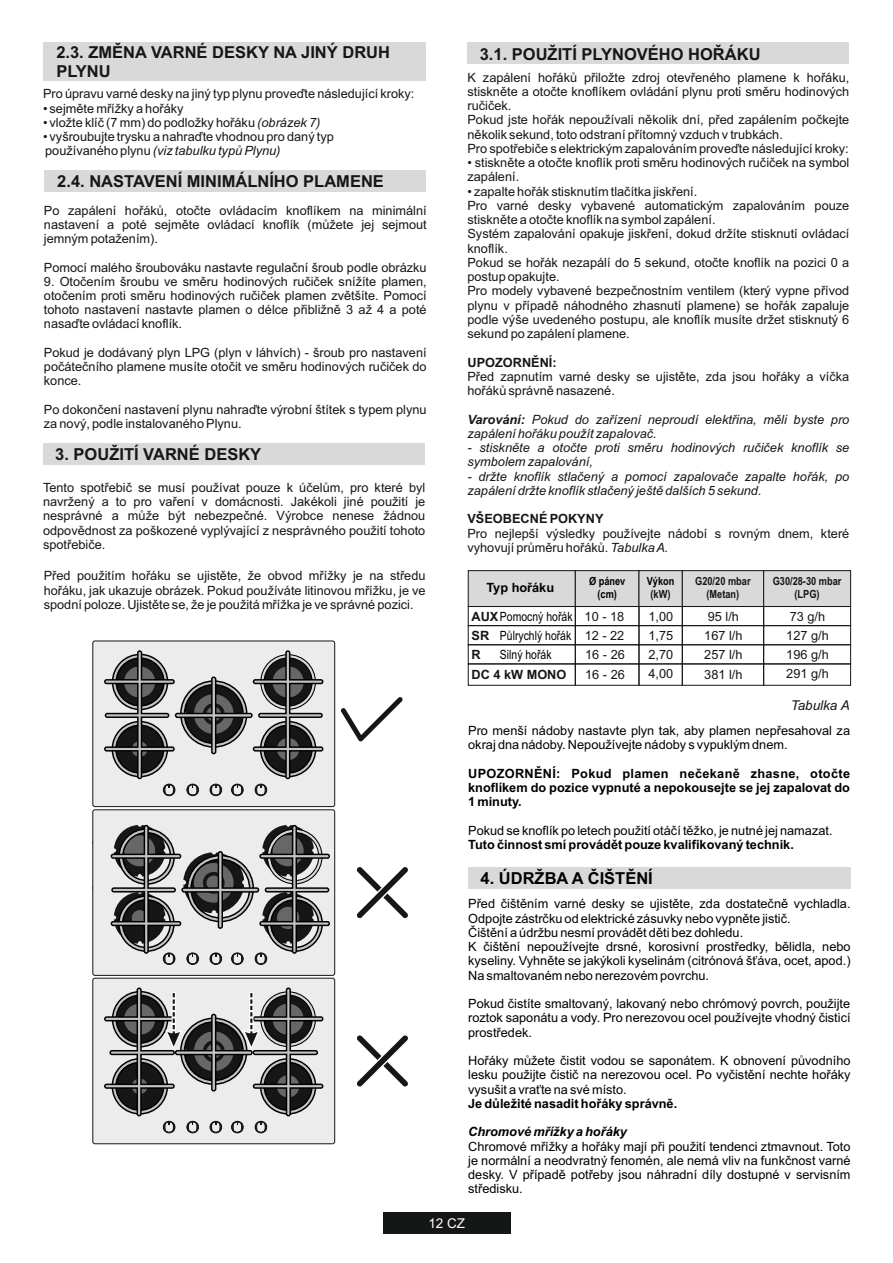
<style>
.page{position:relative;width:893px;height:1263px;background:#fff}
.page>*{position:absolute;margin:0;border:0;box-sizing:border-box;transform-origin:0 0}
.t1{font:700 16.5px/18.5px "Arial";color:#151616}
.t2{font:700 16.5px "Arial";color:#000}
.t3{font:italic 13.5px "Arial";color:#151616}
.t4{font:13.5px "Arial";color:#fff}
.t5{font:12.75px/14.2px "Arial";color:#151616}
.t6{font:12.75px/14.2px "Arial";color:#000;text-align:justify}
.t7{font:italic 12.75px/14.2px "Arial";color:#151616}
.t8{font:700 12.75px/14.2px "Arial";color:#000;text-align:justify}
.t9{font:12.75px/19.2px "Arial Narrow";color:#000}
.t10{font:700 12.75px/19.6px "Arial";color:#151616}
.t11{font:italic 700 12.75px "Arial";color:#000}
.t12{font:700 11.25px/12.9px "Arial Narrow";color:#151616;text-align:center}
.t13{font:700 11.25px/12.9px "Arial Narrow";color:#000;text-align:center}
.s1{font-style:italic}
.s2{font-weight:700}
.s3{font-family:"Arial";font-weight:700;color:#151616}
</style>
<div class="page">
<div style="left:575px;top:606px;width:64px;height:20px;border:1px solid #151616"></div>
<div style="left:468px;top:625px;width:108px;height:20px;border:1px solid #151616"></div>
<div style="left:575px;top:625px;width:64px;height:20px;border:1px solid #151616"></div>
<div style="left:468px;top:644px;width:108px;height:20px;border:1px solid #151616"></div>
<div style="left:575px;top:644px;width:64px;height:20px;border:1px solid #151616"></div>
<div style="left:468px;top:663px;width:108px;height:23px;border:1px solid #151616"></div>
<div style="left:575px;top:663px;width:64px;height:23px;border:1px solid #151616"></div>
<div style="left:639px;top:625px;width:44px;height:20px;border:1px solid #151616"></div>
<div style="left:639px;top:644px;width:44px;height:20px;border:1px solid #151616"></div>
<div style="left:639px;top:663px;width:44px;height:23px;border:1px solid #151616"></div>
<div style="left:682px;top:625px;width:82px;height:20px;border:1px solid #151616"></div>
<div style="left:682px;top:644px;width:82px;height:20px;border:1px solid #151616"></div>
<div style="left:682px;top:663px;width:82px;height:23px;border:1px solid #151616"></div>
<svg style="left:467px;top:570px;width:384px;height:37px;background:#cccccd"></svg>
<div style="left:763px;top:606px;width:88px;height:20px;border:1px solid #151616"></div>
<div style="left:763px;top:625px;width:88px;height:20px;border:1px solid #151616"></div>
<div style="left:763px;top:644px;width:88px;height:20px;border:1px solid #151616"></div>
<div style="left:763px;top:663px;width:88px;height:23px;border:1px solid #151616"></div>
<div style="left:43px;top:43px;width:383px;height:38px;background:#d9d9da"></div>
<div style="left:44px;top:170px;width:382px;height:22px;background:#d9d9da"></div>
<div style="left:43px;top:444px;width:382px;height:21px;background:#d9d9da"></div>
<div style="left:467px;top:43px;width:382px;height:21px;background:#d9d9da"></div>
<div style="left:383px;top:1212px;width:127px;height:21px;background:#151616"></div>
<div style="left:468px;top:867px;width:383px;height:21px;background:#d9d9da"></div>
<svg style="left:341px;top:697px;width:62px;height:45px"></svg>
<div style="left:92px;top:640px;width:243px;height:167px;background:#ececec;border:1px solid #151616;border-radius:2px"></div>
<svg style="left:104px;top:650px;width:220px;height:146px"></svg>
<div style="left:92px;top:809px;width:243px;height:167px;background:#ececec;border:1px solid #151616;border-radius:2px"></div>
<svg style="left:92px;top:823px;width:238px;height:142px"></svg>
<svg style="left:357px;top:867px;width:51px;height:52px"></svg>
<div style="left:92px;top:978px;width:243px;height:166px;background:#ececec;border:1px solid #151616;border-radius:2px"></div>
<svg style="left:104px;top:987px;width:220px;height:146px"></svg>
<svg style="left:356px;top:1035px;width:52px;height:52px"></svg>
<p class="t1" style="left:56px;top:45px;width:335px">2.3. ZMĚNA VARNÉ DESKY NA JINÝ DRUH<br>PLYNU</p>
<p class="t5" style="left:43px;top:88px;width:373px">Pro úpravu varné desky na jiný typ plynu proveďte následující kroky:</p>
<p class="t5" style="left:43px;top:102px;width:142px">• sejměte mřížky a hořáky</p>
<p class="t5" style="left:43px;top:116px;width:279px">• vložte klíč (7 mm) do podložky hořáku <span class="s1">(obrázek 7)</span></p>
<p class="t5" style="left:43px;top:131px;width:292px">• vyšroubujte trysku a nahraďte vhodnou pro daný typ používaného plynu <span class="s1">(viz tabulku typů Plynu)</span></p>
<p class="t1" style="left:57px;top:174px;width:328px">2.4. NASTAVENÍ MINIMÁLNÍHO PLAMENE</p>
<p class="t5" style="left:44px;top:204px;width:384px;text-align:justify">Po zapálení hořáků, otočte ovládacím knoflíkem na minimální nastavení a poté sejměte ovládací knoflík (můžete jej sejmout jemným potažením).</p>
<p class="t5" style="left:44px;top:261px;width:384px">Pomocí malého šroubováku nastavte regulační šroub podle obrázku</p>
<p class="t5" style="left:44px;top:275px;width:384px;text-align:justify">9. Otočením šroubu ve směru hodinových ručiček snížíte plamen, otočením proti směru hodinových ručiček plamen zvětšíte. Pomocí tohoto nastavení nastavte plamen o délce přibližně 3 až 4 a poté nasaďte ovládací knoflík.</p>
<p class="t5" style="left:44px;top:347px;width:384px;text-align:justify">Pokud je dodávaný plyn LPG (plyn v láhvích) - šroub pro nastavení počátečního plamene musíte otočit ve směru hodinových ručiček do konce.</p>
<p class="t5" style="left:44px;top:403px;width:384px">Po dokončení nastavení plynu nahraďte výrobní štítek s typem plynu za nový, podle instalovaného Plynu.</p>
<p class="t1" style="left:55px;top:447px;width:207px">3. POUŽITÍ VARNÉ DESKY</p>
<p class="t5" style="left:43px;top:481px;width:384px;text-align:justify">Tento spotřebič se musí používat pouze k účelům, pro které byl navržený a to pro vaření v domácnosti. Jakékoli jiné použití je nesprávné a může být nebezpečné. Výrobce nenese žádnou odpovědnost za poškozené vyplývající z nesprávného použití tohoto spotřebiče.</p>
<p class="t5" style="left:44px;top:570px;width:383px;text-align:justify">Před použitím hořáku se ujistěte, že obvod mřížky je na středu hořáku, jak ukazuje obrázek. Pokud používáte litinovou mřížku, je ve spodní poloze. Ujistěte se, že je použitá mřížka je ve správné pozici.</p>
<p class="t1" style="left:480px;top:46px;width:282px">3.1. POUŽITÍ PLYNOVÉHO HOŘÁKU</p>
<p class="t5" style="left:467px;top:71px;width:383px">K zapálení hořáků přiložte zdroj otevřeného plamene k hořáku, stiskněte a otočte knoflíkem ovládání plynu proti směru hodinových ručiček.<br>Pokud jste hořák nepoužívali několik dní, před zapálením počkejte několik sekund, toto odstraní přítomný vzduch v trubkách.<br>Pro spotřebiče s elektrickým zapalováním proveďte následující kroky:</p>
<p class="t5" style="left:467px;top:157px;width:383px">• stiskněte a otočte knoflík proti směru hodinových ručiček na symbol zapálení.</p>
<p class="t5" style="left:467px;top:185px;width:383px">• zapalte hořák stisknutím tlačítka jiskření.<br>Pro varné desky vybavené automatickým zapalováním pouze stiskněte a otočte knoflík na symbol zapálení.<br>Systém zapalování opakuje jiskření, dokud držíte stisknutí ovládací knoflík.<br>Pokud se hořák nezapálí do 5 sekund, otočte knoflík na pozici 0 a postup opakujte.<br>Pro modely vybavené bezpečnostním ventilem (který vypne přívod plynu v případě náhodného zhasnutí plamene) se hořák zapaluje podle výše uvedeného postupu, ale knoflík musíte držet stisknutý 6 sekund po zapálení plamene.</p>
<p class="t10" style="left:467px;top:353px;width:91px">UPOZORNĚNÍ:</p>
<p class="t5" style="left:467px;top:370px;width:383px">Před zapnutím varné desky se ujistěte, zda jsou hořáky a víčka hořáků správně nasazené.</p>
<p class="t7" style="left:467px;top:413px;width:383px"><span class="s2">Varování:</span> Pokud do zařízení neproudí elektřina, měli byste pro zapálení hořáku použít zapalovač.</p>
<p class="t7" style="left:467px;top:442px;width:383px">- stiskněte a otočte proti směru hodinových ručiček knoflík se symbolem zapalování,</p>
<p class="t7" style="left:467px;top:470px;width:383px">- držte knoflík stlačený a pomocí zapalovače zapalte hořák, po zapálení držte knoflík stlačený ještě dalších 5 sekund.</p>
<p class="t10" style="left:467px;top:510px;width:138px">VŠEOBECNÉ POKYNY</p>
<p class="t5" style="left:467px;top:527px;width:383px">Pro nejlepší výsledky používejte nádobí s rovným dnem, které vyhovují průměru hořáků. <span class="s1">Tabulka A.</span></p>
<p class="t8" style="left:486px;top:581px;width:69px">Typ hořáku</p>
<p class="t13" style="left:589px;top:576px;width:38px">Ø pánev (cm)</p>
<p class="t9" style="left:471px;top:608px;width:103px"><span class="s3">AUX</span>Pomocný hořák</p>
<p class="t10" style="left:471px;top:627px;width:96px">SR<br>R<br>DC 4 kW MONO</p>
<p class="t5" style="left:585px;top:607px;width:42px;line-height:19.5px;text-align:justify">10 - 18<br>12 - 22<br>16 - 26<br>16 - 26</p>
<p class="t9" style="left:500px;top:627px;width:73px">Půlrychlý hořák<br>Silný hořák</p>
<p class="t13" style="left:647px;top:576px;width:29px">Výkon</p>
<p class="t12" style="left:651px;top:588px;width:21px">(kW)</p>
<p class="t5" style="left:648px;top:608px;width:26px;line-height:19.2px;text-align:justify">1,00<br>1,75<br>2,70<br>4,00</p>
<p class="t12" style="left:695px;top:576px;width:57px">G20/20 mbar (Metan)</p>
<p class="t5" style="left:704px;top:608px;width:40px;line-height:19.2px">95 l/h<br>167 l/h<br>257 l/h</p>
<p class="t5" style="left:704px;top:669px;width:40px">381 l/h</p>
<p class="t12" style="left:773px;top:576px;width:70px">G30/28-30 mbar (LPG)</p>
<p class="t5" style="left:786px;top:608px;width:44px;line-height:19px">73 g/h<br>127 g/h<br>196 g/h<br>291 g/h</p>
<p class="t3" style="left:791px;top:700px;width:61px">Tabulka A</p>
<p class="t6" style="left:468px;top:724px;width:383px">Pro menší nádoby nastavte plyn tak, aby plamen nepřesahoval za okraj dna nádoby. Nepoužívejte nádoby s vypuklým dnem.</p>
<p class="t8" style="left:468px;top:767px;width:383px">UPOZORNĚNÍ: Pokud plamen nečekaně zhasne, otočte knoflíkem do pozice vypnuté a nepokousejte se jej zapalovat do 1 minuty.</p>
<p class="t6" style="left:468px;top:824px;width:366px">Pokud se knoflík po letech použití otáčí těžko, je nutné jej namazat.</p>
<p class="t8" style="left:468px;top:838px;width:327px">Tuto činnost smí provádět pouze kvalifikovaný technik.</p>
<p class="t2" style="left:481px;top:872px;width:174px">4. ÚDRŽBA A ČIŠTĚNÍ</p>
<p class="t6" style="left:468px;top:898px;width:384px;text-align:left">Před čištěním varné desky se ujistěte, zda dostatečně vychladla.<br>Odpojte zástrčku od elektrické zásuvky nebo vypněte jistič.<br>Čištění a údržbu nesmí provádět děti bez dohledu.<br>K čištění nepoužívejte drsné, korosivní prostředky, bělidla, nebo kyseliny. Vyhněte se jakýkoli kyselinám (citrónová šťáva, ocet, apod.)<br>Na smaltovaném nebo nerezovém povrchu.</p>
<p class="t6" style="left:468px;top:998px;width:384px">Pokud čistíte smaltovaný, lakovaný nebo chrómový povrch, použijte roztok saponátu a vody. Pro nerezovou ocel používejte vhodný čisticí prostředek.</p>
<p class="t6" style="left:468px;top:1055px;width:384px">Hořáky můžete čistit vodou se saponátem. K obnovení původního lesku použijte čistič na nerezovou ocel. Po vyčistění nechte hořáky vysušit a vraťte na své místo.</p>
<p class="t8" style="left:468px;top:1097px;width:211px">Je důležité nasadit hořáky správně.</p>
<p class="t11" style="left:468px;top:1127px;width:160px">Chromové mřížky a hořáky</p>
<p class="t6" style="left:468px;top:1140px;width:384px">Chromové mřížky a hořáky mají při použití tendenci ztmavnout. Toto je normální a neodvratný fenomén, ale nemá vliv na funkčnost varné desky. V případě potřeby jsou náhradní díly dostupné v servisním středisku.</p>
<p class="t4" style="left:428px;top:1218px;width:38px">12 CZ</p>
</div>
